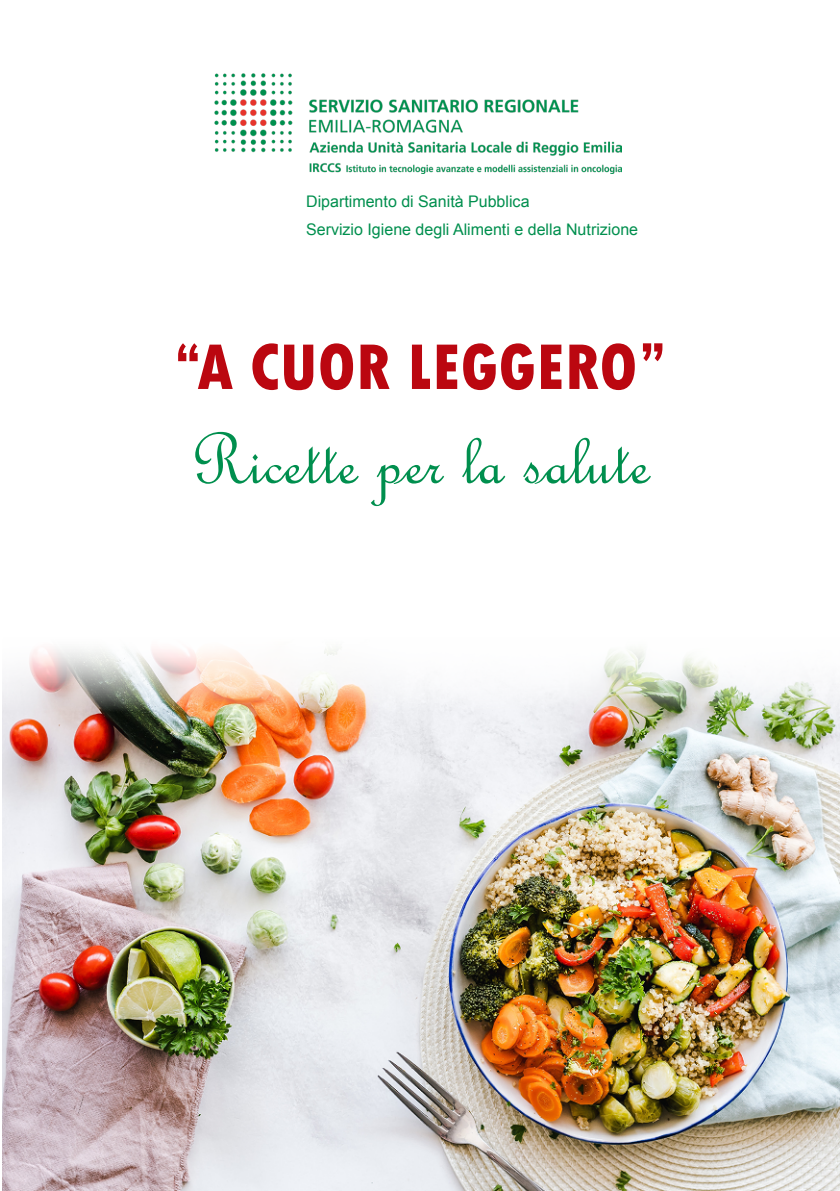
<style>
.page{position:relative;width:840px;height:1191px;background:#fff}
.page>*{position:absolute;margin:0;border:0;box-sizing:border-box;transform-origin:0 0}
.t1{font:78px "French Script";color:#008f4e}
.t2{font:800 condensed 68px "Tw Cen";color:#bb0710}
.t3{font:16px/28.8px "Arial";color:#008f4e}
</style>
<div class="page">
<img style="left:214px;top:73px;width:407px;height:100px">
<img style="left:2px;top:649px;width:837px;height:542px">
<p class="t3" style="left:306px;top:187px;width:333px">Dipartimento di Sanità Pubblica<br>Servizio Igiene degli Alimenti e della Nutrizione</p>
<h2 class="t2" style="left:172px;top:327px;width:496px">“A CUOR LEGGERO”</h2>
<h1 class="t1" style="left:190px;top:411px;width:460px">Ricette per la salute</h1>
</div>
